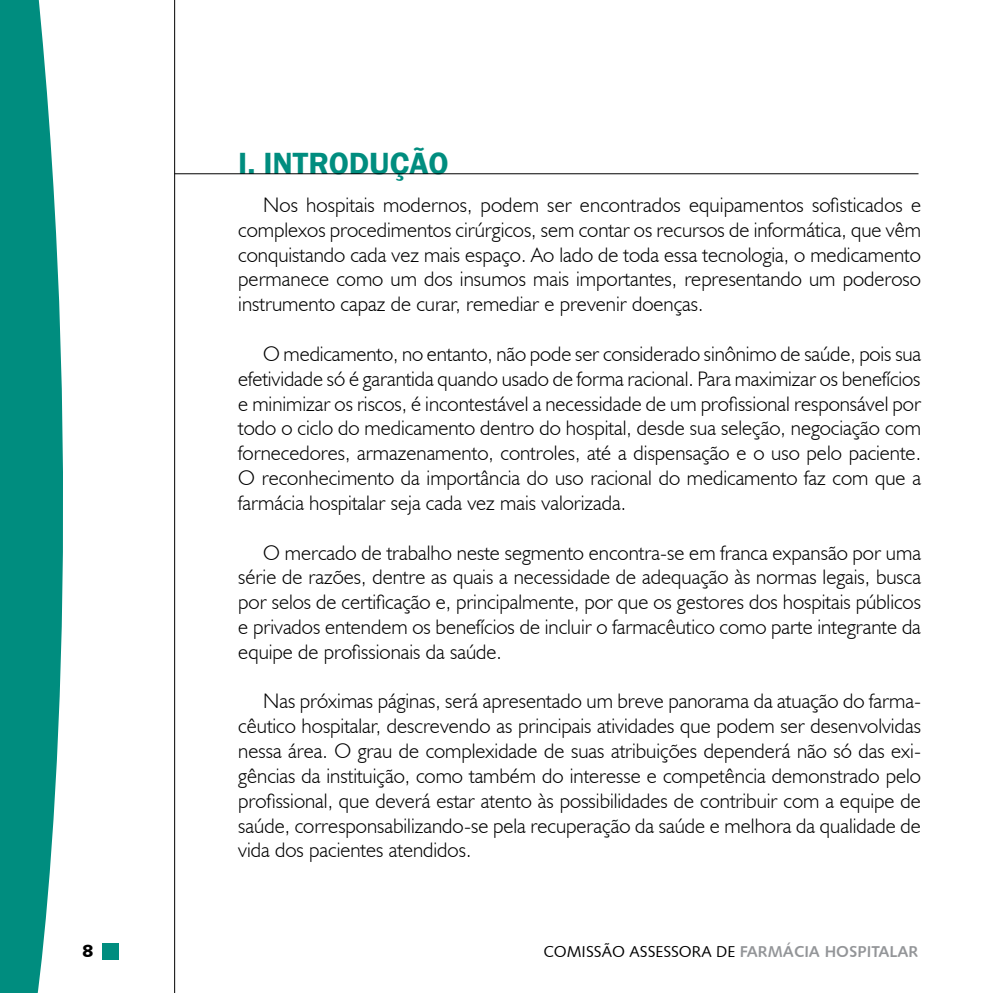
<style>
.page{position:relative;width:993px;height:993px;background:#fff}
.page>*{position:absolute;margin:0;border:0;box-sizing:border-box;transform-origin:0 0}
.t1{font:600 31.5px "Franklin Gothic";color:#008d7f}
.t2{font:300 21px/24.8px "Humanist 521 BT";color:#000;text-align:justify}
.t3{font:17.5px "Humanist 531 BT Black A";color:#000}
.t4{font:15.75px "Humanist 531 BT Roman A";color:#000}
.s1{font-family:"Humanist 531 BT Bold A";color:#939598}
</style>
<div class="page">
<svg style="left:0;top:0;width:63px;height:992px;background:#1c998d"></svg>
<hr style="left:174px;top:0;width:1px;height:992px;background:#000">
<div style="left:103px;top:943px;width:16px;height:16px;background:#008d7f"></div>
<hr style="left:174px;top:173px;width:744px;height:1px;background:#000">
<h1 class="t1" style="left:238px;top:143px;width:212px">I. INTRODUÇÃO</h1>
<p class="t2" style="left:238px;top:192px;width:684px;text-indent:25px">Nos hospitais modernos, podem ser encontrados equipamentos sofisticados e complexos procedimentos cirúrgicos, sem contar os recursos de informática, que vêm conquistando cada vez mais espaço. Ao lado de toda essa tecnologia, o medicamento permanece como um dos insumos mais importantes, representando um poderoso instrumento capaz de curar, remediar e prevenir doenças.</p>
<p class="t2" style="left:238px;top:341px;width:684px;text-indent:25px">O medicamento, no entanto, não pode ser considerado sinônimo de saúde, pois sua efetividade só é garantida quando usado de forma racional. Para maximizar os benefícios e minimizar os riscos, é incontestável a necessidade de um profissional responsável por todo o ciclo do medicamento dentro do hospital, desde sua seleção, negociação com fornecedores, armazenamento, controles, até a dispensação e o uso pelo paciente.<br>O reconhecimento da importância do uso racional do medicamento faz com que a farmácia hospitalar seja cada vez mais valorizada.</p>
<p class="t2" style="left:238px;top:539px;width:684px;text-indent:25px">O mercado de trabalho neste segmento encontra-se em franca expansão por uma série de razões, dentre as quais a necessidade de adequação às normas legais, busca por selos de certificação e, principalmente, por que os gestores dos hospitais públicos e privados entendem os benefícios de incluir o farmacêutico como parte integrante da equipe de profissionais da saúde.</p>
<p class="t2" style="left:238px;top:688px;width:684px;text-indent:25px">Nas próximas páginas, será apresentado um breve panorama da atuação do farma&shy;cêutico hospitalar, descrevendo as principais atividades que podem ser desenvolvidas nessa área. O grau de complexidade de suas atribuições dependerá não só das exi&shy;gências da instituição, como também do interesse e competência demonstrado pelo profissional, que deverá estar atento às possibilidades de contribuir com a equipe de saúde, corresponsabilizando-se pela recuperação da saúde e melhora da qualidade de vida dos pacientes atendidos.</p>
<p class="t3" style="left:82px;top:939px;width:12px">8</p>
<p class="t4" style="left:543px;top:940px;width:376px">COMISSÃO ASSESSORA DE <span class="s1">FARMÁCIA HOSPITALAR</span></p>
</div>
